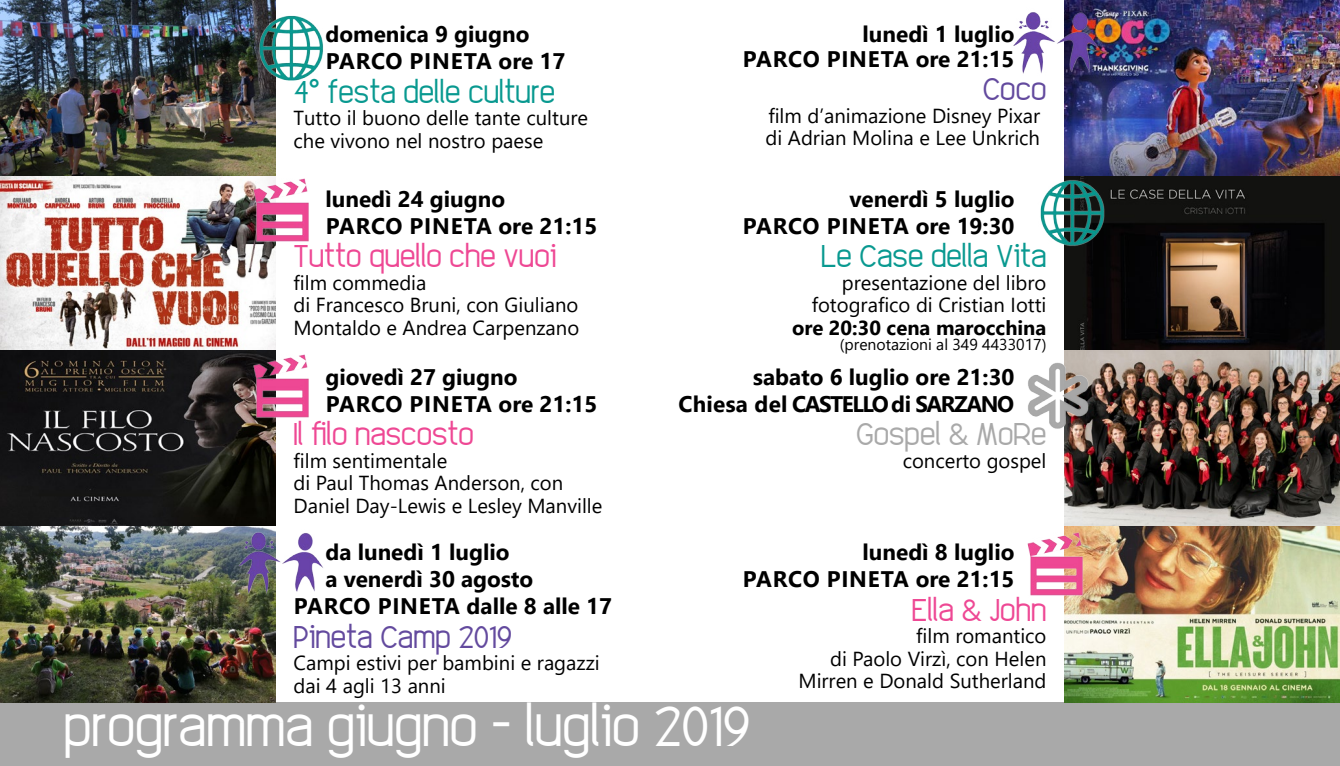
<style>
.page{position:relative;width:1340px;height:766px;background:#fff}
.page>*{position:absolute;margin:0;border:0;box-sizing:border-box;transform-origin:0 0}
.t1{font:40.5px "Elegan Tech";color:#fff}
.t2{font:700 22.5px/27px "Segoe UI";color:#000}
.t3{font:700 22.5px/27px "Segoe UI";letter-spacing:.025em;color:#000}
.t4{font:700 22.5px/27px "Segoe UI";letter-spacing:.03em;color:#000;text-align:right}
.t5{font:22.5px "Elegan Tech";color:#ee4894}
.t6{font:22.5px "Elegan Tech";color:#099990}
.t7{font:700 22.5px "Segoe UI";letter-spacing:.035em;color:#000}
.t8{font:22.5px "Elegan Tech";color:#634a9e}
.t9{font:22.5px "Elegan Tech";color:#a9a9a9}
.t10{font:20.25px/22.5px "Segoe UI";color:#000}
.t11{font:700 20.25px "Segoe UI";color:#000}
.t12{font:15.75px "Segoe UI";color:#000}
.s1{font-family:"Agenda";font-weight:300;font-size:33.75px}
</style>
<div class="page">
<div style="left:0;top:702px;width:1339px;height:63px;background:#a9a9a9"></div>
<img style="left:1064px;top:0;width:275px;height:702px">
<img style="left:0;top:0;width:276px;height:702px">
<img style="left:230px;top:0;width:94px;height:112px">
<img style="left:212px;top:155px;width:97px;height:126px">
<img style="left:212px;top:331px;width:97px;height:126px">
<img style="left:217px;top:497px;width:106px;height:132px">
<img style="left:1040px;top:150px;width:97px;height:126px">
<img style="left:1028px;top:332px;width:93px;height:126px">
<img style="left:1027px;top:508px;width:103px;height:126px">
<img style="left:1013px;top:0;width:110px;height:110px">
<p class="t3" style="left:325px;top:19px;width:241px">domenica 9 giugno<br>Parco Pineta ore 17</p>
<p class="t6" style="left:293px;top:82px;width:263px">4° festa delle culture</p>
<p class="t10" style="left:293px;top:105px;width:296px">Tutto il buono delle tante culture che vivono nel nostro paese</p>
<p class="t3" style="left:325px;top:183px;width:273px">lunedì 24 giugno<br>Parco Pineta ore 21:15</p>
<p class="t5" style="left:293px;top:246px;width:264px">Tutto quello che vuoi</p>
<p class="t10" style="left:293px;top:269px;width:287px">film commedia<br>di Francesco Bruni, con Giuliano<br>Montaldo e Andrea Carpenzano</p>
<p class="t2" style="left:325px;top:361px;width:273px">giovedì 27 giugno<br>Parco Pineta ore 21:15</p>
<p class="t5" style="left:293px;top:424px;width:182px">Il filo nascosto</p>
<p class="t10" style="left:293px;top:447px;width:310px">film sentimentale<br>di Paul Thomas Anderson, con<br>Daniel Day-Lewis e Lesley Manville</p>
<p class="t2" style="left:325px;top:536px;width:186px">da lunedì 1 luglio</p>
<p class="t2" style="left:325px;top:563px;width:209px">a venerdì 30 agosto</p>
<p class="t7" style="left:294px;top:584px;width:320px">Parco Pineta dalle 8 alle 17</p>
<p class="t8" style="left:293px;top:626px;width:220px">Pineta Camp 2019</p>
<p class="t10" style="left:293px;top:649px;width:308px">Campi estivi per bambini e ragazzi dai 4 agli 13 anni</p>
<p class="t4" style="left:743px;top:20px;width:273px;line-height:24.8px">lunedì 1 luglio<br>Parco Pineta ore 21:15</p>
<p class="t8" style="left:982px;top:79px;width:65px">Coco</p>
<p class="t10" style="left:765px;top:103px;width:276px">film d’animazione Disney Pixar di Adrian Molina e Lee Unkrich</p>
<p class="t2" style="left:743px;top:183px;width:273px;text-align:right">venerdì 5 luglio<br>Parco Pineta ore 19:30</p>
<p class="t6" style="left:821px;top:246px;width:227px">Le Case della Vita</p>
<p class="t10" style="left:811px;top:269px;width:236px;text-align:right">presentazione del libro fotografico di Cristian Iotti</p>
<p class="t11" style="left:792px;top:308px;width:256px">ore 20:30 cena marocchina</p>
<p class="t12" style="left:839px;top:330px;width:208px">(prenotazioni al 349 4433017)</p>
<p class="t2" style="left:678px;top:361px;width:337px;text-indent:75px">sabato 6 luglio ore 21:30<br>Chiesa del Castello di SARZANO</p>
<p class="t9" style="left:856px;top:424px;width:192px">Gospel <span class="s1">&amp;</span> MoRe</p>
<p class="t10" style="left:902px;top:447px;width:145px">concerto gospel</p>
<p class="t4" style="left:743px;top:536px;width:273px">lunedì 8 luglio<br>Parco Pineta ore 21:15</p>
<p class="t5" style="left:912px;top:599px;width:136px">Ella <span class="s1">&amp;</span> John</p>
<p class="t10" style="left:798px;top:622px;width:249px;text-align:right">film romantico<br>di Paolo Virzì, con Helen<br>Mirren e Donald Sutherland</p>
<h1 class="t1" style="left:64px;top:707px;width:688px">programma giugno - luglio 2019</h1>
</div>
